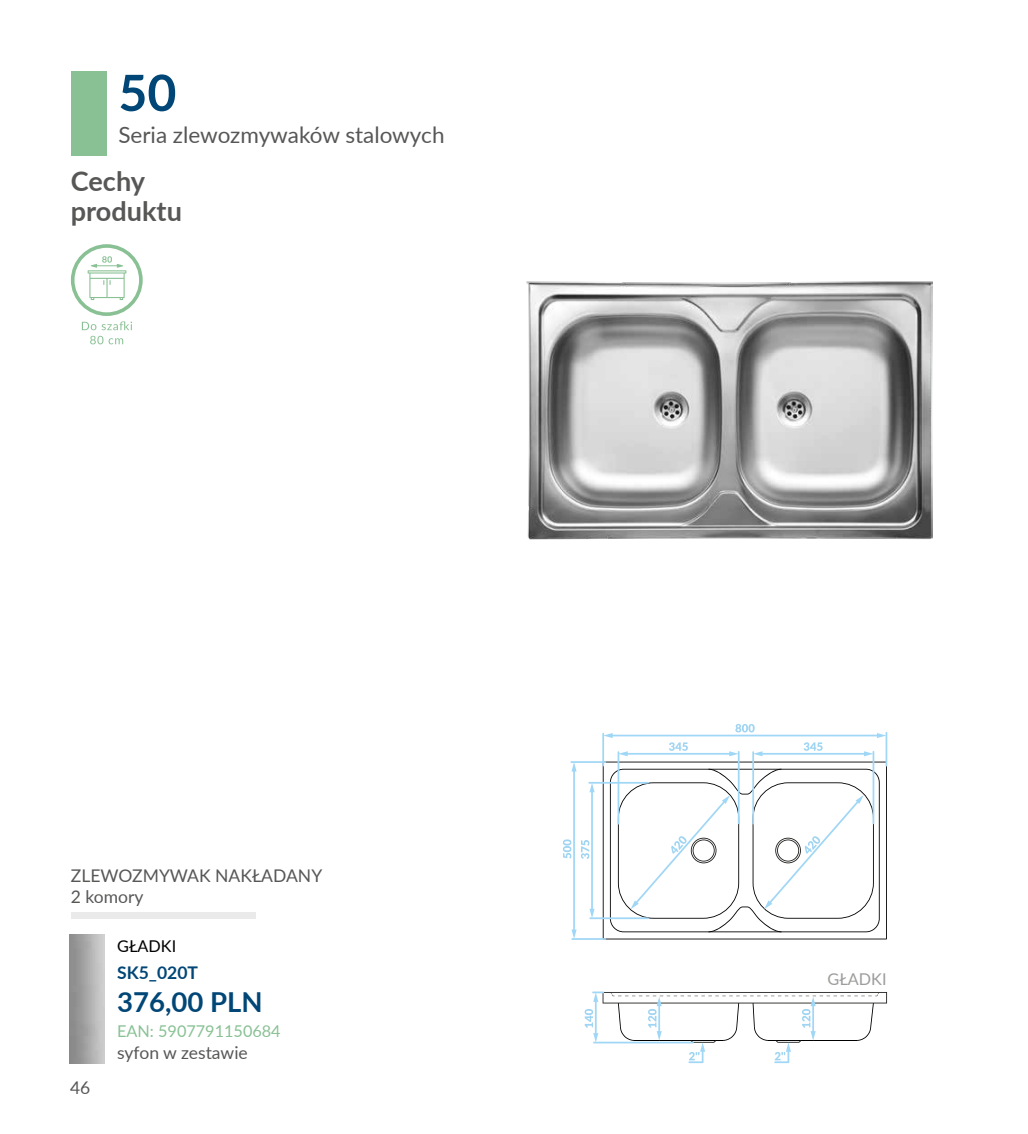
<style>
.page{position:relative;width:1028px;height:1134px;background:#fff}
.page>*{position:absolute;margin:0;border:0;box-sizing:border-box;transform-origin:0 0}
.t1{font:700 50px "Lato";color:#004676}
.t2{font:700 27.5px "Lato";color:#004676}
.t3{font:700 27px/30px "Lato";color:#575756}
.t4{font:22.5px "Lato";color:#575756}
.t5{font:17.5px/21.2px "Lato";color:#575756}
.t6{font:700 17.5px "Lato";color:#004676}
.t7{font:16.25px "Lato";color:#89c194}
.t8{font:16.25px "Lato";color:#000}
.t9{font:16.25px "Lato";color:#9d9d9c}
</style>
<div class="page">
<img style="left:526px;top:281px;width:406px;height:259px">
<div style="left:71px;top:912px;width:184px;height:7px;background:#eaeaea"></div>
<div style="left:71px;top:71px;width:35px;height:85px;background:#89c194"></div>
<svg style="left:603px;top:762px;width:284px;height:177px"></svg>
<hr style="left:610px;top:735px;width:269px;height:1px;background:#a1d7f6">
<svg style="left:877px;top:733px;width:8px;height:5px"></svg>
<svg style="left:604px;top:733px;width:8px;height:5px"></svg>
<hr style="left:602px;top:733px;width:2px;height:33px;background:#a1d7f6">
<hr style="left:885px;top:732px;width:2px;height:34px;background:#a1d7f6">
<svg style="left:735px;top:724px;width:19px;height:8px"></svg>
<hr style="left:625px;top:753px;width:107px;height:2px;background:#a1d7f6">
<svg style="left:729px;top:751px;width:9px;height:5px"></svg>
<svg style="left:619px;top:751px;width:8px;height:5px"></svg>
<hr style="left:617px;top:751px;width:2px;height:73px;background:#a1d7f6">
<hr style="left:738px;top:751px;width:1px;height:73px;background:#a1d7f6">
<svg style="left:669px;top:742px;width:19px;height:9px"></svg>
<hr style="left:760px;top:753px;width:106px;height:2px;background:#a1d7f6">
<svg style="left:864px;top:751px;width:8px;height:5px"></svg>
<svg style="left:754px;top:751px;width:8px;height:5px"></svg>
<hr style="left:752px;top:751px;width:2px;height:73px;background:#a1d7f6">
<hr style="left:872px;top:751px;width:2px;height:73px;background:#a1d7f6">
<svg style="left:803px;top:742px;width:19px;height:9px"></svg>
<hr style="left:573px;top:769px;width:2px;height:163px;background:#a1d7f6">
<svg style="left:571px;top:763px;width:5px;height:8px"></svg>
<svg style="left:571px;top:929px;width:5px;height:9px"></svg>
<hr style="left:571px;top:938px;width:35px;height:2px;background:#a1d7f6">
<hr style="left:570px;top:761px;width:36px;height:2px;background:#a1d7f6">
<svg style="left:563px;top:839px;width:8px;height:20px"></svg>
<hr style="left:591px;top:790px;width:2px;height:121px;background:#a1d7f6">
<svg style="left:589px;top:784px;width:5px;height:8px"></svg>
<svg style="left:589px;top:909px;width:5px;height:8px"></svg>
<hr style="left:589px;top:917px;width:60px;height:2px;background:#a1d7f6">
<hr style="left:588px;top:782px;width:61px;height:2px;background:#a1d7f6">
<svg style="left:581px;top:840px;width:8px;height:19px"></svg>
<svg style="left:610px;top:769px;width:269px;height:163px"></svg>
<svg style="left:584px;top:991px;width:303px;height:72px"></svg>
<svg style="left:71px;top:244px;width:72px;height:86px"></svg>
<svg style="left:90px;top:336px;width:13px;height:8px"></svg>
<svg style="left:109px;top:338px;width:14px;height:6px"></svg>
<h1 class="t1" style="left:118px;top:56px;width:59px">50</h1>
<p class="t4" style="left:118px;top:119px;width:328px">Seria zlewozmywaków stalowych</p>
<h3 class="t3" style="left:71px;top:165px;width:113px">Cechy produktu</h3>
<p class="t5" style="left:71px;top:864px;width:253px">ZLEWOZMYWAK NAKŁADANY<br>2 komory</p>
<p class="t5" style="left:70px;top:1076px;width:22px">46</p>
<p class="t8" style="left:117px;top:934px;width:61px">GŁADKI</p>
<p class="t6" style="left:117px;top:960px;width:82px">SK5_020T</p>
<h2 class="t2" style="left:117px;top:982px;width:147px">376,00 PLN</h2>
<p class="t7" style="left:117px;top:1019px;width:165px">EAN: 5907791150684</p>
<p class="t5" style="left:117px;top:1041px;width:132px">syfon w zestawie</p>
<p class="t9" style="left:827px;top:967px;width:61px">GŁADKI</p>
</div>
